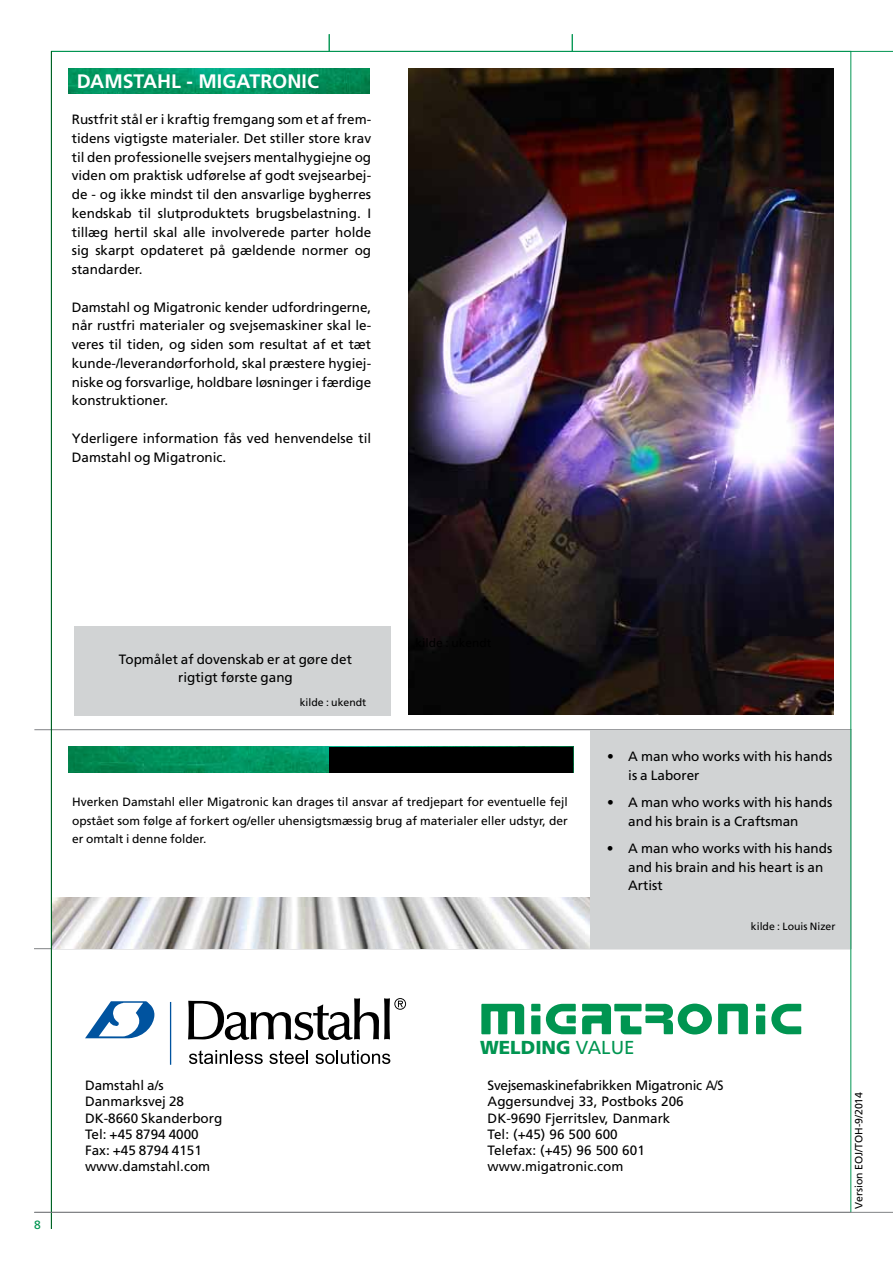
<style>
.page{position:relative;width:893px;height:1263px;background:#fff}
.page>*{position:absolute;margin:0;border:0;box-sizing:border-box;transform-origin:0 0}
.t1{font:700 19.5px "Frutiger LT Pro";color:#fff}
.t2{font:900 18.75px "Frutiger LT Pro";color:#009551}
.t3{font:13.5px/18.8px "Frutiger LT Pro";color:#000}
.t4{font:12px/18.8px "Frutiger LT Pro";color:#000;text-align:justify}
.t5{font:12px "Frutiger LT Pro";color:#009551}
.t6{font:10.5px "Frutiger LT Pro";color:#000}
.s1{font-weight:400}
</style>
<div class="page">
<img style="left:408px;top:68px;width:425px;height:646px">
<hr style="left:34px;top:729px;width:818px;height:1px;background:#808285">
<img style="left:68px;top:68px;width:302px;height:26px">
<img style="left:68px;top:747px;width:505px;height:25px">
<div style="left:329px;top:747px;width:243px;height:25px;background:#000"></div>
<div style="left:531px;top:1004px;width:9px;height:7px;background:#009551"></div>
<div style="left:531px;top:1015px;width:9px;height:19px;background:#009551"></div>
<div style="left:756px;top:1004px;width:9px;height:7px;background:#009551"></div>
<div style="left:756px;top:1015px;width:9px;height:19px;background:#009551"></div>
<svg style="left:546px;top:1004px;width:30px;height:30px"></svg>
<svg style="left:771px;top:1004px;width:30px;height:30px"></svg>
<svg style="left:582px;top:1004px;width:29px;height:30px"></svg>
<svg style="left:481px;top:1004px;width:43px;height:30px"></svg>
<svg style="left:718px;top:1004px;width:30px;height:30px"></svg>
<div style="left:614px;top:1004px;width:27px;height:7px;background:#009551"></div>
<svg style="left:621px;top:1003px;width:91px;height:31px"></svg>
<hr style="left:170px;top:1002px;width:1px;height:63px;background:#00539f">
<svg style="left:85px;top:1001px;width:70px;height:37px"></svg>
<svg style="left:189px;top:1050px;width:74px;height:14px"></svg>
<svg style="left:269px;top:1050px;width:39px;height:14px"></svg>
<svg style="left:316px;top:1050px;width:74px;height:14px"></svg>
<svg style="left:188px;top:998px;width:218px;height:42px"></svg>
<hr style="left:34px;top:948px;width:817px;height:1px;background:#808285">
<img style="left:52px;top:897px;width:538px;height:51px">
<div style="left:74px;top:626px;width:317px;height:89px;background:#d1d3d4"></div>
<div style="left:590px;top:730px;width:262px;height:218px;background:#d1d3d4"></div>
<hr style="left:34px;top:1212px;width:817px;height:1px;background:#808285">
<hr style="left:51px;top:51px;width:842px;height:1px;background:#009551">
<svg style="left:572px;top:34px;width:1px;height:17px"></svg>
<svg style="left:329px;top:34px;width:1px;height:17px"></svg>
<hr style="left:51px;top:51px;width:1px;height:1178px;background:#009551">
<hr style="left:35px;top:1212px;width:858px;height:1px;background:#808285">
<hr style="left:850px;top:51px;width:1px;height:1161px;background:#009551">
<h1 class="t1" style="left:77px;top:70px;width:244px">DAMSTAHL - M IGATRONIC</h1>
<p class="t3" style="left:72px;top:110px;width:301px;text-align:justify">Rustfrit stål er i kraftig fremgang som et af frem&shy;tidens vigtigste materialer. Det stiller store krav til den professionelle svejsers mentalhygiejne og viden om praktisk udførelse af godt svejsearbej&shy;de - og ikke mindst til den ansvarlige bygherres kendskab til slutproduktets brugsbelastning. I tillæg hertil skal alle involverede parter holde sig skarpt opdateret på gældende normer og standarder.</p>
<p class="t3" style="left:72px;top:298px;width:301px;text-align:justify">Damstahl og Migatronic kender udfordringerne, når rustfri materialer og svejsemaskiner skal le&shy;veres til tiden, og siden som resultat af et tæt kunde-/leverandørforhold, skal præstere hygiej&shy;niske og forsvarlige, holdbare løsninger i færdige konstruktioner.</p>
<p class="t3" style="left:72px;top:429px;width:301px">Yderligere information fås ved henvendelse til<br>Damstahl og Migatronic.</p>
<p class="t3" style="left:119px;top:650px;width:235px;text-align:center">Topmålet af dovenskab er at gøre det rigtigt første gang</p>
<p class="t6" style="left:300px;top:696px;width:68px">kilde : ukendt</p>
<p class="t4" style="left:72px;top:792px;width:497px">Hverken Damstahl eller Migatronic kan drages til ansvar af tredjepart for eventuelle fejl opstået som følge af forkert og/eller uhensigtsmæssig brug af materialer eller udstyr, der er omtalt i denne folder.</p>
<p class="t3" style="left:628px;top:747px;width:206px;text-indent:-21px">• A man who works with his hands is a Laborer</p>
<p class="t3" style="left:628px;top:793px;width:206px;text-indent:-21px">• A man who works with his hands and his brain is a Craftsman</p>
<p class="t3" style="left:628px;top:839px;width:206px;text-indent:-21px">• A man who works with his hands and his brain and his heart is an<br>Artist</p>
<p class="t6" style="left:751px;top:920px;width:86px">kilde : Louis Nizer</p>
<p class="t5" style="left:34px;top:1218px;width:8px">8</p>
<p class="t3" style="left:85px;top:1077px;width:139px;line-height:16.2px">Damstahl a/s<br>Danmarksvej 28<br>DK-8660 Skanderborg<br>Tel: +45 8794 4000<br>Fax: +45 8794 4151 www.damstahl.com</p>
<h2 class="t2" style="left:480px;top:1036px;width:156px">WELDING <span class="s1">VALUE</span></h2>
<p class="t3" style="left:488px;top:1077px;width:237px;line-height:16.2px">Svejsemaskinefabrikken Migatronic A/S<br>Aggersundvej 33, Postboks 206<br>DK-9690 Fjerritslev, Danmark<br>Tel: (+45) 96 500 600<br>Telefax: (+45) 96 500 601 www.migatronic.com</p>
<p class="t6" style="left:853px;top:1209px;width:118px;rotate:-90deg">Version EOJ/TOH-9/2014</p>
</div>
